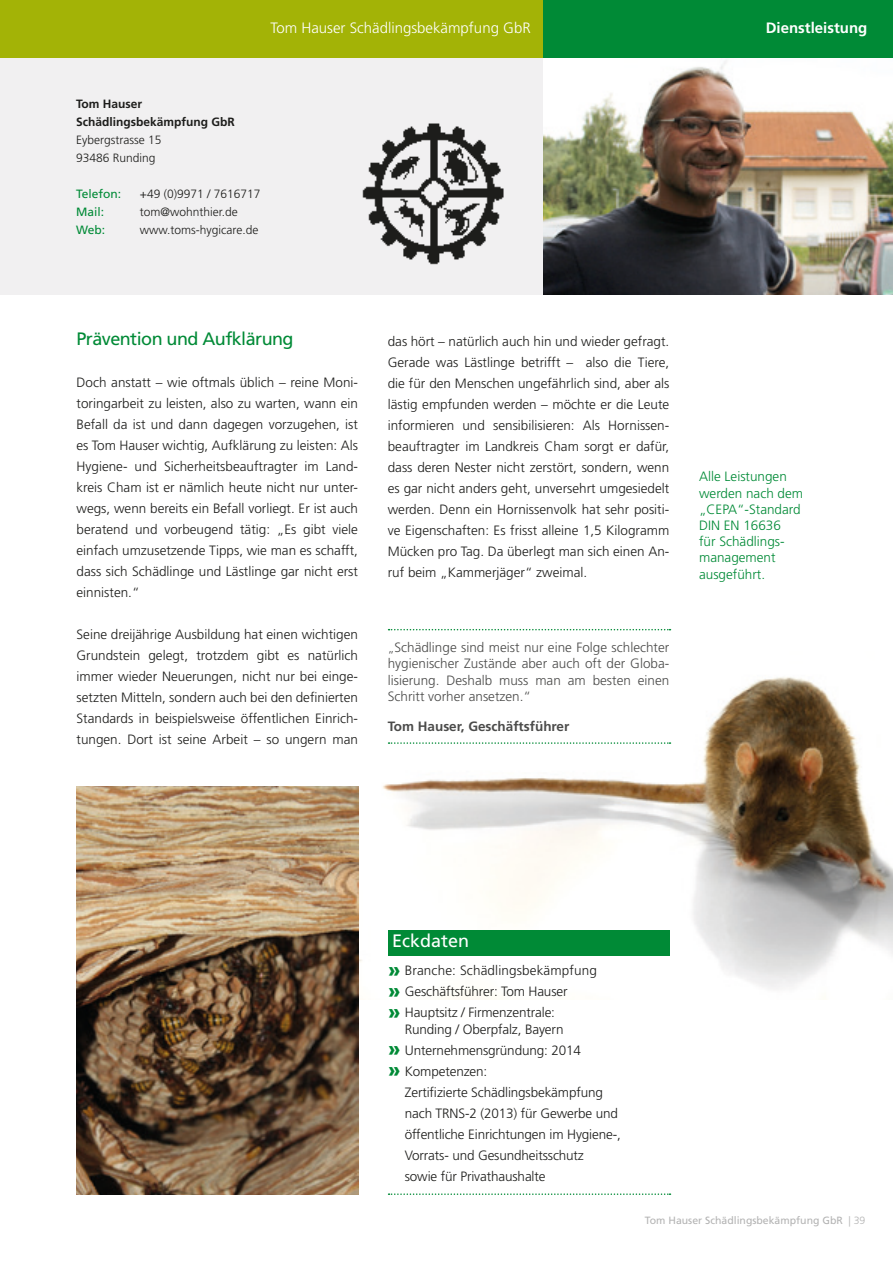
<style>
.page{position:relative;width:893px;height:1263px;background:#fff}
.page>*{position:absolute;margin:0;border:0;box-sizing:border-box;transform-origin:0 0}
.t1{font:18px "Frutiger LT Std";letter-spacing:-.03em;color:#008a36}
.t2{font:18px "Frutiger LT Std";color:#fff}
.t3{font:300 15px "Frutiger LT Std";color:#fff}
.t4{font:700 15px "Frutiger LT Std";color:#fff}
.t5{font:300 13.5px/21px "Frutiger LT Std";letter-spacing:-.01em;color:#1d1d1b}
.t6{font:300 13.5px/16.2px "Frutiger LT Std";color:#4b4b4a;text-align:justify}
.t7{font:300 13.5px/16.2px "Frutiger LT Std";color:#008a36}
.t8{font:700 13.5px "Frutiger LT Std";color:#4b4b4a}
.t9{font:300 12px/18px "Frutiger LT Std";color:#1d1d1b}
.t10{font:700 12px/18px "Frutiger LT Std";color:#1d1d1b}
.t11{font:12px "Frutiger LT Std";color:#008a36}
.t12{font:10.5px "Frutiger LT Std";color:#b3b3b3}
.t13{font:300 10.5px "Frutiger LT Std";color:#b3b3b3}
.s1{font-size:12px}
.s2{font-weight:900;font-size:21px;color:#008a36}
</style>
<div class="page">
<img style="left:358px;top:677px;width:535px;height:322px">
<div style="left:0;top:49px;width:551px;height:245px;background:#f1f0f1"></div>
<div style="left:388px;top:930px;width:281px;height:25px;background:#008a36"></div>
<svg style="left:389px;top:1193px;width:281px;height:2px"></svg>
<svg style="left:389px;top:742px;width:281px;height:2px"></svg>
<svg style="left:389px;top:629px;width:281px;height:1px"></svg>
<img style="left:543px;top:57px;width:350px;height:237px">
<img style="left:362px;top:123px;width:142px;height:142px">
<img style="left:76px;top:786px;width:282px;height:409px">
<div style="left:0;top:0;width:543px;height:57px;background:#a3b306"></div>
<div style="left:543px;top:0;width:350px;height:57px;background:#008a36"></div>
<p class="t3" style="left:271px;top:19px;width:262px">Tom Hauser Schädlingsbekämpfung GbR</p>
<p class="t10" style="left:76px;top:95px;width:160px">Tom Hauser<br>Schädlingsbekämpfung GbR</p>
<p class="t9" style="left:76px;top:131px;width:87px">Eybergstrasse 15<br>93486 Runding</p>
<p class="t11" style="left:76px;top:187px;width:47px">Telefon:</p>
<p class="t9" style="left:140px;top:185px;width:122px">+49 (0)9971 / 7616717</p>
<p class="t11" style="left:76px;top:205px;width:30px">Mail:</p>
<p class="t9" style="left:140px;top:203px;width:99px">tom@wohnthier.de</p>
<p class="t11" style="left:76px;top:223px;width:30px">Web:</p>
<p class="t9" style="left:140px;top:221px;width:120px">www.toms-hygicare.de</p>
<p class="t4" style="left:766px;top:18px;width:103px">Dienstleistung</p>
<h1 class="t1" style="left:77px;top:328px;width:219px">Prävention und Aufklärung</h1>
<p class="t5" style="left:77px;top:372px;width:283px;text-align:justify">Doch anstatt – wie oftmals üblich – reine Moni&shy;toringarbeit zu leisten, also zu warten, wann ein Befall da ist und dann dagegen vorzugehen, ist es Tom Hauser wichtig, Aufklärung zu leisten: Als Hygiene- und Sicherheitsbeauftragter im Land&shy;kreis Cham ist er nämlich heute nicht nur unter&shy;wegs, wenn bereits ein Befall vorliegt. Er ist auch beratend und vorbeugend tätig: „Es gibt viele einfach umzusetzende Tipps, wie man es schafft, dass sich Schädlinge und Lästlinge gar nicht erst einnisten.“</p>
<p class="t5" style="left:77px;top:624px;width:283px;text-align:justify">Seine dreijährige Ausbildung hat einen wichtigen Grundstein gelegt, trotzdem gibt es natürlich immer wieder Neuerungen, nicht nur bei einge&shy;setzten Mitteln, sondern auch bei den definierten Standards in beispielsweise öffentlichen Einrich&shy;tungen. Dort ist seine Arbeit – so ungern man</p>
<p class="t5" style="left:388px;top:331px;width:283px;text-align:justify">das hört – natürlich auch hin und wieder gefragt.<br>Gerade was Lästlinge betrifft – also die Tiere, die für den Menschen ungefährlich sind, aber als lästig empfunden werden – möchte er die Leute informieren und sensibilisieren: Als Hornissen&shy;beauftragter im Landkreis Cham sorgt er dafür, dass deren Nester nicht zerstört, sondern, wenn es gar nicht anders geht, unversehrt umgesiedelt werden. Denn ein Hornissenvolk hat sehr positi&shy;ve Eigenschaften: Es frisst alleine 1,5 Kilogramm Mücken pro Tag. Da überlegt man sich einen An&shy;ruf beim „Kammerjäger“ zweimal.</p>
<p class="t6" style="left:388px;top:640px;width:283px"><span class="s1">„</span>Schädlinge sind meist nur eine Folge schlechter hygienischer Zustände aber auch oft der Globa&shy;lisierung. Deshalb muss man am besten einen Schritt vorher ansetzen.“</p>
<p class="t8" style="left:388px;top:719px;width:183px">Tom Hauser, Geschäftsführer</p>
<p class="t7" style="left:699px;top:469px;width:106px">Alle Leistungen werden nach dem „CEPA“-Standard<br>DIN EN 16636<br>für Schädlings&shy;management ausgeführt.</p>
<h1 class="t2" style="left:392px;top:930px;width:79px">Eckdaten</h1>
<p class="t5" style="left:388px;top:960px;width:211px"><span class="s2">»</span> Branche: Schädlingsbekämpfung <span class="s2">»</span> Geschäftsführer: Tom Hauser<br><span class="s2">»</span> Hauptsitz / Firmenzentrale:</p>
<p class="t5" style="left:388px;top:1019px;width:195px;text-indent:17px">Runding / Oberpfalz, Bayern<br><span class="s2">»</span> Unternehmensgründung: 2014 <span class="s2">»</span> Kompetenzen:</p>
<p class="t5" style="left:405px;top:1082px;width:218px">Zertifizierte Schädlingsbekämpfung nach TRNS-2 (2013) für Gewerbe und öffentliche Einrichtungen im Hygiene-, Vorrats- und Gesundheitsschutz<br>sowie für Privathaushalte</p>
<p class="t12" style="left:645px;top:1214px;width:200px">Tom Hauser Schädlingsbekämpfung GbR</p>
<p class="t13" style="left:848px;top:1214px;width:18px">| 39</p>
</div>
